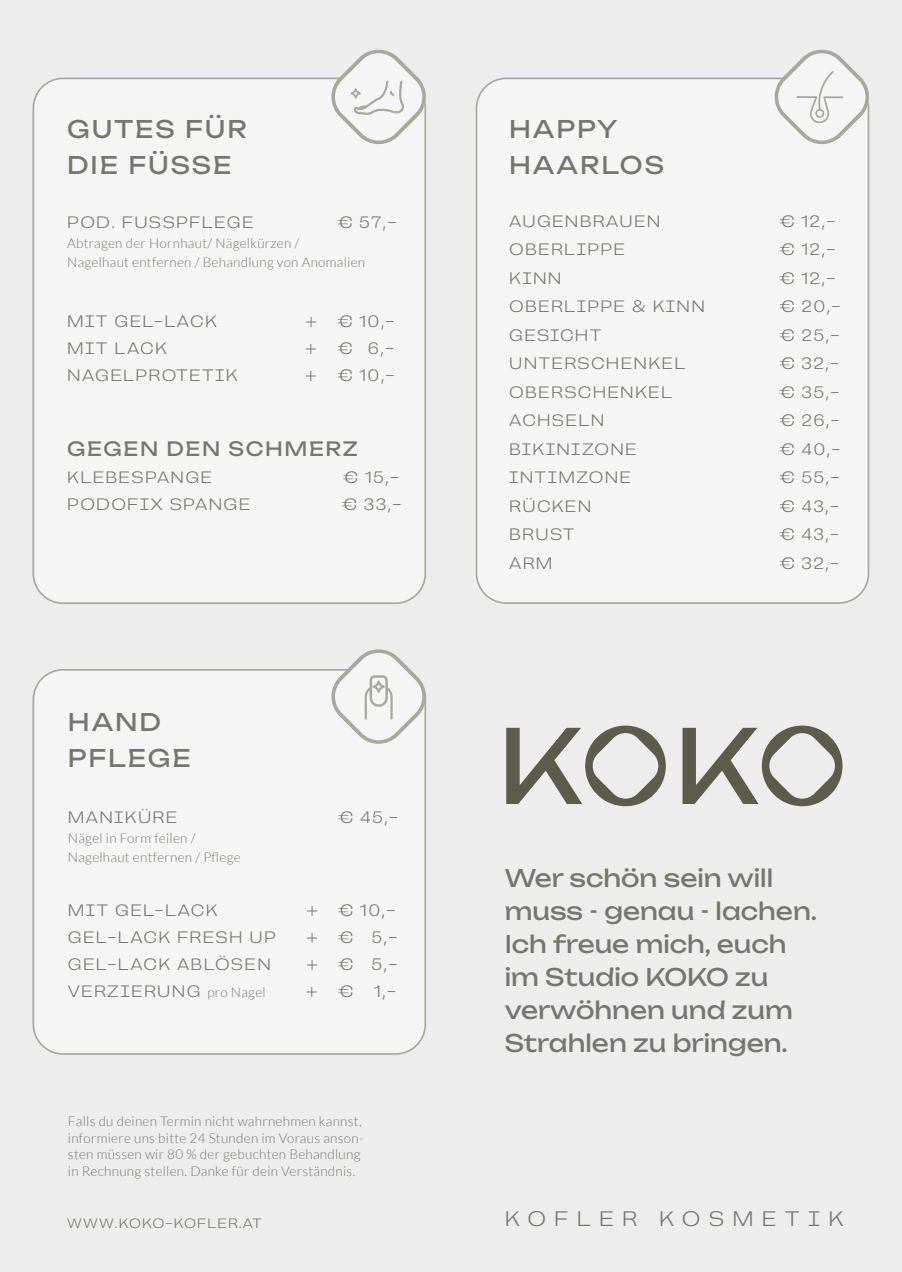
<style>
.page{position:relative;width:902px;height:1272px;background:#fff}
.page>*{position:absolute;margin:0;border:0;box-sizing:border-box;transform-origin:0 0}
.t1{font:24px/33px "Unbounded";color:#77766e}
.t2{font:24px/36px "Unbounded";letter-spacing:.08em;color:#77766e}
.t3{font:300 21px "Campaign";letter-spacing:.39em;color:#77766e}
.t4{font:19.5px "Unbounded";letter-spacing:.08em;color:#77766e}
.t5{font:300 16.5px "Campaign";letter-spacing:.08em;color:#77766e}
.t6{font:300 13.5px/16.5px "Lato";letter-spacing:.02em;color:#77766e}
.t7{font:300 13.5px "Campaign";letter-spacing:.08em;color:#77766e}
.s1{font-family:"Lato";font-size:13.5px}
</style>
<div class="page">
<div style="left:0;top:0;width:901px;height:1271px;background:#ededed"></div>
<div style="left:33px;top:669px;width:392px;height:384px;background:#f5f5f5;border-radius:30px"></div>
<div style="left:32px;top:669px;width:394px;height:385px;border:2px solid #a8a89d;border-radius:30px"></div>
<svg style="left:331px;top:649px;width:96px;height:95px"></svg>
<svg style="left:682px;top:725px;width:160px;height:81px"></svg>
<svg style="left:506px;top:725px;width:159px;height:81px"></svg>
<div style="left:476px;top:78px;width:392px;height:525px;background:#f5f5f5;border-radius:30px"></div>
<div style="left:475px;top:78px;width:394px;height:526px;border:2px solid #a8a89d;border-radius:30px"></div>
<div style="left:33px;top:78px;width:392px;height:525px;background:#f5f5f5;border-radius:30px"></div>
<div style="left:32px;top:78px;width:394px;height:526px;border:2px solid #a8a89d;border-radius:30px"></div>
<svg style="left:331px;top:49px;width:96px;height:96px"></svg>
<svg style="left:774px;top:49px;width:96px;height:96px"></svg>
<h1 class="t2" style="left:67px;top:109px;width:181px">GUTES FÜR<br>DIE FÜSSE</h1>
<p class="t5" style="left:67px;top:213px;width:188px">POD. FUSSPFLEGE</p>
<p class="t5" style="left:337px;top:213px;width:61px">€ 57,-</p>
<p class="t6" style="left:67px;top:233px;width:299px;line-height:19.5px">Abtragen der Hornhaut/ Nägelkürzen /<br>Nagelhaut entfernen / Behandlung von Anomalien</p>
<p class="t5" style="left:67px;top:312px;width:151px">MIT GEL-LACK</p>
<p class="t5" style="left:305px;top:312px;width:91px">+ € 10,-</p>
<p class="t5" style="left:67px;top:339px;width:101px">MIT LACK</p>
<p class="t5" style="left:305px;top:339px;width:90px">+ € 6,-</p>
<p class="t5" style="left:67px;top:366px;width:172px">NAGELPROTETIK</p>
<p class="t5" style="left:305px;top:366px;width:91px">+ € 10,-</p>
<p class="t4" style="left:67px;top:433px;width:292px">GEGEN DEN SCHMERZ</p>
<p class="t5" style="left:67px;top:468px;width:146px">KLEBESPANGE</p>
<p class="t5" style="left:343px;top:468px;width:58px">€ 15,-</p>
<p class="t5" style="left:67px;top:495px;width:184px">PODOFIX SPANGE</p>
<p class="t5" style="left:342px;top:495px;width:61px">€ 33,-</p>
<h1 class="t2" style="left:68px;top:702px;width:124px">HAND<br>PFLEGE</h1>
<p class="t5" style="left:68px;top:808px;width:111px">MANIKÜRE</p>
<p class="t5" style="left:338px;top:808px;width:61px">€ 45,-</p>
<p class="t6" style="left:68px;top:828px;width:174px;line-height:19.5px">Nägel in Form feilen /<br>Nagelhaut entfernen / Pflege</p>
<p class="t5" style="left:68px;top:901px;width:151px">MIT GEL-LACK</p>
<p class="t5" style="left:306px;top:901px;width:90px">+ € 10,-</p>
<p class="t5" style="left:68px;top:928px;width:209px">GEL-LACK FRESH UP</p>
<p class="t5" style="left:306px;top:928px;width:92px">+ € 5,-</p>
<p class="t5" style="left:68px;top:955px;width:204px">GEL-LACK ABLÖSEN</p>
<p class="t5" style="left:306px;top:955px;width:92px">+ € 5,-</p>
<p class="t5" style="left:68px;top:982px;width:199px">VERZIERUNG <span class="s1">pro Nagel</span></p>
<p class="t5" style="left:306px;top:982px;width:49px">+ €</p>
<p class="t5" style="left:374px;top:982px;width:23px">1,-</p>
<p class="t6" style="left:68px;top:1113px;width:297px">Falls du deinen Termin nicht wahrnehmen kannst, informiere uns bitte 24 Stunden im Voraus anson&shy;sten müssen wir 80 % der gebuchten Behandlung in Rechnung stellen. Danke für dein Verständnis.</p>
<h1 class="t2" style="left:509px;top:109px;width:156px">HAPPY<br>HAARLOS</h1>
<p class="t5" style="left:509px;top:212px;width:153px">AUGENBRAUEN</p>
<p class="t5" style="left:779px;top:212px;width:57px">€ 12,-</p>
<p class="t5" style="left:509px;top:240px;width:117px">OBERLIPPE</p>
<p class="t5" style="left:779px;top:240px;width:57px">€ 12,-</p>
<p class="t5" style="left:509px;top:269px;width:54px">KINN</p>
<p class="t5" style="left:779px;top:269px;width:57px">€ 12,-</p>
<p class="t5" style="left:509px;top:297px;width:197px">OBERLIPPE &amp; KINN</p>
<p class="t5" style="left:779px;top:297px;width:62px">€ 20,-</p>
<p class="t5" style="left:509px;top:326px;width:94px">GESICHT</p>
<p class="t5" style="left:779px;top:326px;width:61px">€ 25,-</p>
<p class="t5" style="left:509px;top:354px;width:178px">UNTERSCHENKEL</p>
<p class="t5" style="left:779px;top:354px;width:61px">€ 32,-</p>
<p class="t5" style="left:509px;top:383px;width:164px">OBERSCHENKEL</p>
<p class="t5" style="left:779px;top:383px;width:61px">€ 35,-</p>
<p class="t5" style="left:509px;top:411px;width:97px">ACHSELN</p>
<p class="t5" style="left:779px;top:411px;width:62px">€ 26,-</p>
<p class="t5" style="left:509px;top:440px;width:129px">BIKINIZONE</p>
<p class="t5" style="left:779px;top:440px;width:62px">€ 40,-</p>
<p class="t5" style="left:509px;top:468px;width:123px">INTIMZONE</p>
<p class="t5" style="left:779px;top:468px;width:62px">€ 55,-</p>
<p class="t5" style="left:509px;top:497px;width:84px">RÜCKEN</p>
<p class="t5" style="left:779px;top:497px;width:61px">€ 43,-</p>
<p class="t5" style="left:509px;top:525px;width:67px">BRUST</p>
<p class="t5" style="left:779px;top:525px;width:61px">€ 43,-</p>
<p class="t5" style="left:509px;top:554px;width:45px">ARM</p>
<p class="t5" style="left:779px;top:554px;width:61px">€ 32,-</p>
<h1 class="t1" style="left:504px;top:859px;width:314px">Wer schön sein will muss - genau - lachen.<br>Ich freue mich, euch im Studio KOKO zu verwöhnen und zum<br>Strahlen zu bringen.</h1>
<p class="t7" style="left:67px;top:1215px;width:196px">WWW.KOKO-KOFLER.AT</p>
<p class="t3" style="left:504px;top:1206px;width:340px">KOFLER KOSMETIK</p>
</div>
